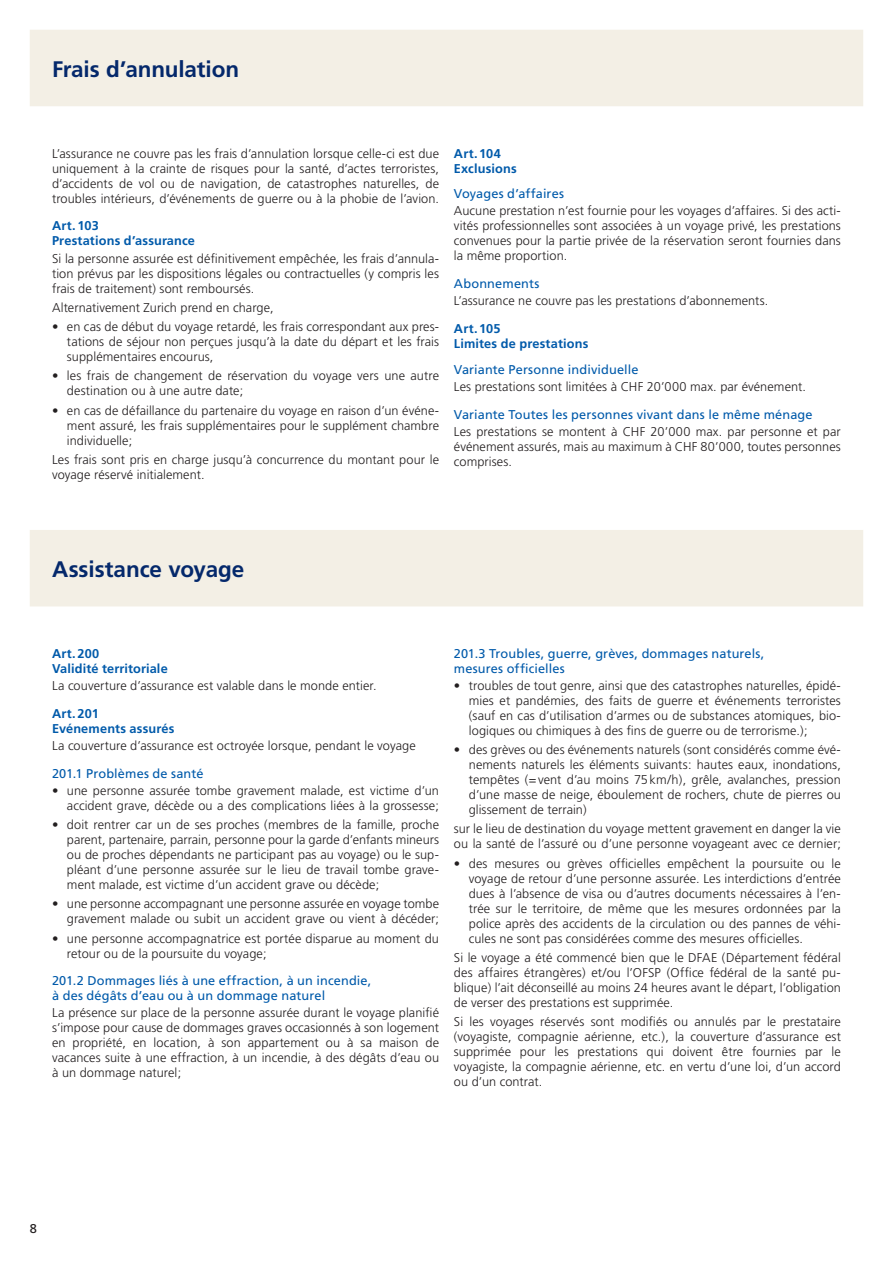
<style>
.page{position:relative;width:893px;height:1263px;background:#fff}
.page>*{position:absolute;margin:0;border:0;box-sizing:border-box;transform-origin:0 0}
.t1{font:700 22.5px "Frutiger";letter-spacing:-.005em;color:#04286b}
.t2{font:300 12.75px/15px "Frutiger";letter-spacing:.005em;color:#231f20;text-align:justify}
.t3{font:12.75px/15px "Frutiger";letter-spacing:.01em;color:#015aaa}
.t4{font:700 12.75px/15px "Frutiger";letter-spacing:.01em;color:#015aaa}
.t5{font:12.75px "Frutiger";color:#231f20}
</style>
<div class="page">
<div style="left:30px;top:530px;width:833px;height:76px;background:#f3efe5"></div>
<div style="left:30px;top:30px;width:833px;height:76px;background:#f3efe5"></div>
<h1 class="t1" style="left:52px;top:56px;width:189px">Frais d’annulation</h1>
<p class="t2" style="left:52px;top:146px;width:388px">L’assurance ne couvre pas les frais d’annulation lorsque celle-ci est due uniquement à la crainte de risques pour la santé, d’actes terroristes, d’accidents de vol ou de navigation, de catastrophes naturelles, de troubles intérieurs, d’événements de guerre ou à la phobie de l’avion.</p>
<p class="t4" style="left:52px;top:218px;width:144px">Art.103<br>Prestations d’assurance</p>
<p class="t2" style="left:52px;top:251px;width:388px">Si la personne assurée est définitivement empêchée, les frais d’annula&shy;tion prévus par les dispositions légales ou contractuelles (y compris les frais de traitement) sont remboursés.</p>
<p class="t2" style="left:52px;top:300px;width:223px">Alternativement Zurich prend en charge,</p>
<p class="t2" style="left:67px;top:319px;width:374px;text-indent:-15px">• en cas de début du voyage retardé, les frais correspondant aux pres&shy;tations de séjour non perçues jusqu’à la date du départ et les frais supplémentaires encourus,</p>
<p class="t2" style="left:67px;top:368px;width:374px;text-indent:-15px">• les frais de changement de réservation du voyage vers une autre destination ou à une autre date;</p>
<p class="t2" style="left:67px;top:403px;width:374px;text-indent:-15px">• en cas de défaillance du partenaire du voyage en raison d’un événe&shy;ment assuré, les frais supplémentaires pour le supplément chambre individuelle;</p>
<p class="t2" style="left:52px;top:452px;width:388px">Les frais sont pris en charge jusqu’à concurrence du montant pour le voyage réservé initialement.</p>
<p class="t4" style="left:454px;top:146px;width:64px">Art.104<br>Exclusions</p>
<p class="t3" style="left:454px;top:186px;width:112px">Voyages d’affaires</p>
<p class="t2" style="left:454px;top:203px;width:388px">Aucune prestation n’est fournie pour les voyages d’affaires. Si des acti&shy;vités professionnelles sont associées à un voyage privé, les prestations convenues pour la partie privée de la réservation seront fournies dans la même proportion.</p>
<p class="t3" style="left:454px;top:276px;width:87px">Abonnements</p>
<p class="t2" style="left:454px;top:293px;width:316px">L’assurance ne couvre pas les prestations d’abonnements.</p>
<p class="t4" style="left:454px;top:321px;width:136px">Art.105<br>Limites de prestations</p>
<p class="t3" style="left:454px;top:362px;width:186px">Variante Personne individuelle</p>
<p class="t2" style="left:454px;top:379px;width:354px">Les prestations sont limitées à CHF 20’000 max. par événement.</p>
<p class="t3" style="left:454px;top:406px;width:360px">Variante Toutes les personnes vivant dans le même ménage</p>
<p class="t2" style="left:454px;top:424px;width:388px">Les prestations se montent à CHF 20’000 max. par personne et par événement assurés, mais au maximum à CHF 80’000, toutes personnes comprises.</p>
<h1 class="t1" style="left:52px;top:556px;width:194px">Assistance voyage</h1>
<p class="t4" style="left:52px;top:646px;width:117px">Art.200<br>Validité territoriale</p>
<p class="t2" style="left:52px;top:678px;width:326px">La couverture d’assurance est valable dans le monde entier.</p>
<p class="t4" style="left:52px;top:706px;width:124px">Art.201<br>Evénements assurés</p>
<p class="t2" style="left:52px;top:738px;width:365px">La couverture d’assurance est octroyée lorsque, pendant le voyage</p>
<p class="t3" style="left:52px;top:766px;width:153px">201.1 Problèmes de santé</p>
<p class="t2" style="left:52px;top:783px;width:388px;text-align:right">• une personne assurée tombe gravement malade, est victime d’un accident grave, décède ou a des complications liées à la grossesse;</p>
<p class="t2" style="left:67px;top:817px;width:374px;text-indent:-15px">• doit rentrer car un de ses proches (membres de la famille, proche parent, partenaire, parrain, personne pour la garde d’enfants mineurs ou de proches dépendants ne participant pas au voyage) ou le sup&shy;pléant d’une personne assurée sur le lieu de travail tombe grave&shy;ment malade, est victime d’un accident grave ou décède;</p>
<p class="t2" style="left:52px;top:896px;width:388px;text-align:right">• une personne accompagnant une personne assurée en voyage tombe gravement malade ou subit un accident grave ou vient à décéder;</p>
<p class="t2" style="left:67px;top:931px;width:374px;text-indent:-15px">• une personne accompagnatrice est portée disparue au moment du retour ou de la poursuite du voyage;</p>
<p class="t3" style="left:52px;top:973px;width:321px">201.2 Dommages liés à une effraction, à un incendie, à des dégâts d’eau ou à un dommage naturel</p>
<p class="t2" style="left:52px;top:1005px;width:388px">La présence sur place de la personne assurée durant le voyage planifié s’impose pour cause de dommages graves occasionnés à son logement en propriété, en location, à son appartement ou à sa maison de vacances suite à une effraction, à un incendie, à des dégâts d’eau ou à un dommage naturel;</p>
<p class="t3" style="left:454px;top:646px;width:312px">201.3 Troubles, guerre, grèves, dommages naturels, mesures officielles</p>
<p class="t2" style="left:469px;top:678px;width:374px;text-indent:-15px">• troubles de tout genre, ainsi que des catastrophes naturelles, épidé&shy;mies et pandémies, des faits de guerre et événements terroristes (sauf en cas d’utilisation d’armes ou de substances atomiques, bio&shy;logiques ou chimiques à des fins de guerre ou de terrorisme.);</p>
<p class="t2" style="left:469px;top:742px;width:374px;text-indent:-15px">• des grèves ou des événements naturels (sont considérés comme évé&shy;nements naturels les éléments suivants: hautes eaux, inondations, tempêtes (=vent d’au moins 75km/h), grêle, avalanches, pression d’une masse de neige, éboulement de rochers, chute de pierres ou glissement de terrain)</p>
<p class="t2" style="left:454px;top:821px;width:388px">sur le lieu de destination du voyage mettent gravement en danger la vie ou la santé de l’assuré ou d’une personne voyageant avec ce dernier;</p>
<p class="t2" style="left:469px;top:856px;width:374px;text-indent:-15px">• des mesures ou grèves officielles empêchent la poursuite ou le voyage de retour d’une personne assurée. Les interdictions d’entrée dues à l’absence de visa ou d’autres documents nécessaires à l’en&shy;trée sur le territoire, de même que les mesures ordonnées par la police après des accidents de la circulation ou des pannes de véhi&shy;cules ne sont pas considérées comme des mesures officielles.</p>
<p class="t2" style="left:454px;top:950px;width:388px">Si le voyage a été commencé bien que le DFAE (Département fédéral des affaires étrangères) et/ou l’OFSP (Office fédéral de la santé pu&shy;blique) l’ait déconseillé au moins 24 heures avant le départ, l’obligation de verser des prestations est supprimée.</p>
<p class="t2" style="left:454px;top:1014px;width:388px">Si les voyages réservés sont modifiés ou annulés par le prestataire (voyagiste, compagnie aérienne, etc.), la couverture d’assurance est supprimée pour les prestations qui doivent être fournies par le voyagiste, la compagnie aérienne, etc. en vertu d’une loi, d’un accord ou d’un contrat.</p>
<p class="t5" style="left:30px;top:1221px;width:9px">8</p>
</div>
